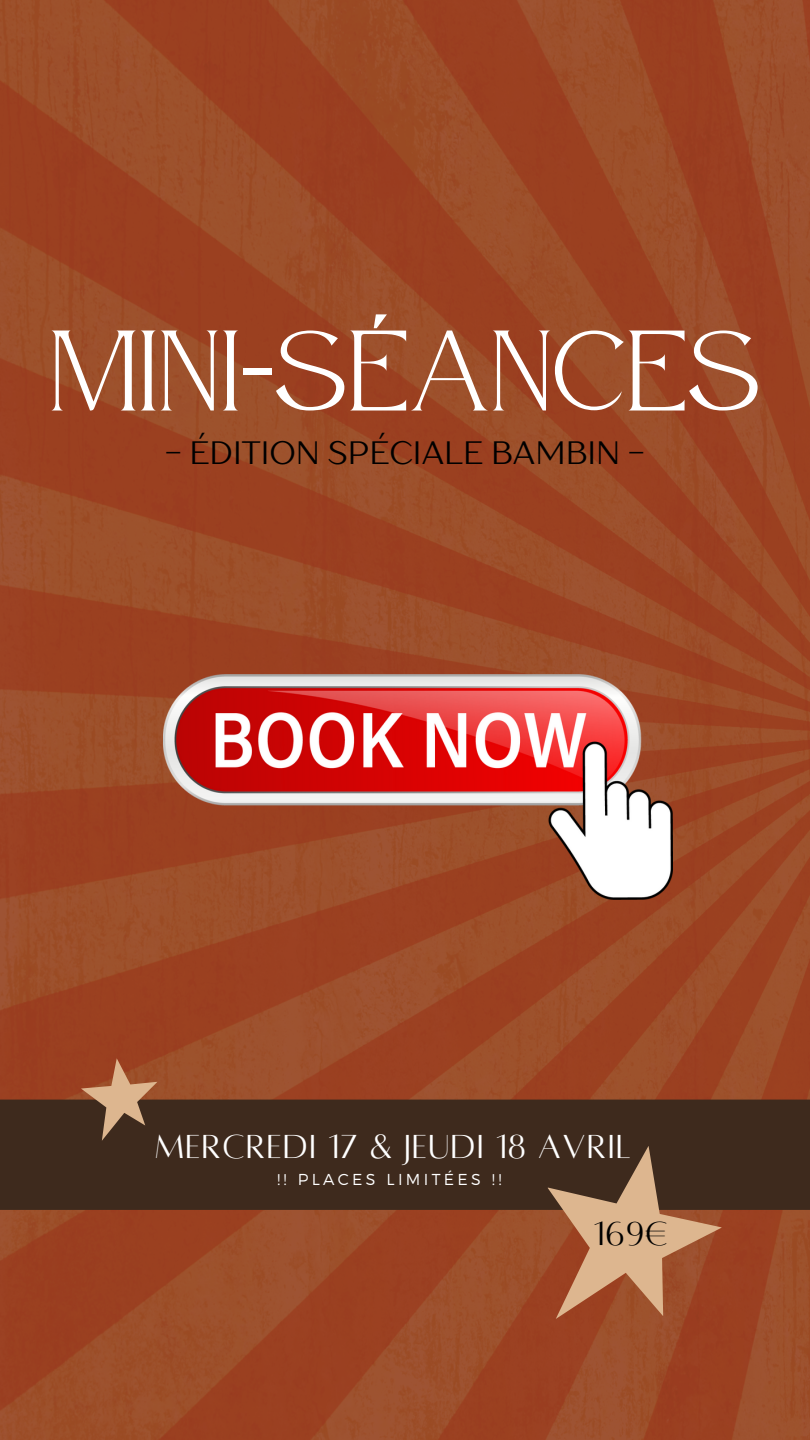
<style>
.page{position:relative;width:810px;height:1440px;background:#9b4923}
.page>*{position:absolute;margin:0;border:0;box-sizing:border-box;transform-origin:0 0}
.t1{font:114.2px "Atteron";color:#fff}
.t2{font:36.8px "Alta regular";letter-spacing:.035em;color:#fff}
.t3{font:36.8px "Alta regular";color:#000}
.t4{font:32.2px "TT Drugs";color:#000}
.t5{font:300 15.8px "Montserrat";letter-spacing:.21em;color:#fff}
</style>
<div class="page">
<div style="left:0;top:1100px;width:810px;height:110px;background:#3e2a1d"></div>
<svg style="left:81px;top:1058px;width:76px;height:83px"></svg>
<svg style="left:509px;top:1120px;width:230px;height:239px"></svg>
<img style="left:164px;top:674px;width:509px;height:226px">
<h1 class="t1" style="left:49px;top:304px;width:713px">MINI-SÉANCES</h1>
<p class="t4" style="left:165px;top:432px;width:481px">- ÉDITION SPÉCIALE BAMBIN -</p>
<p class="t2" style="left:155px;top:1128px;width:478px">MERCREDI 17 &amp; JEUDI 18 AVRIL</p>
<p class="t5" style="left:277px;top:1169px;width:226px">!! PLACES LIMITÉES !!</p>
<p class="t3" style="left:593px;top:1216px;width:76px">169€</p>
</div>
